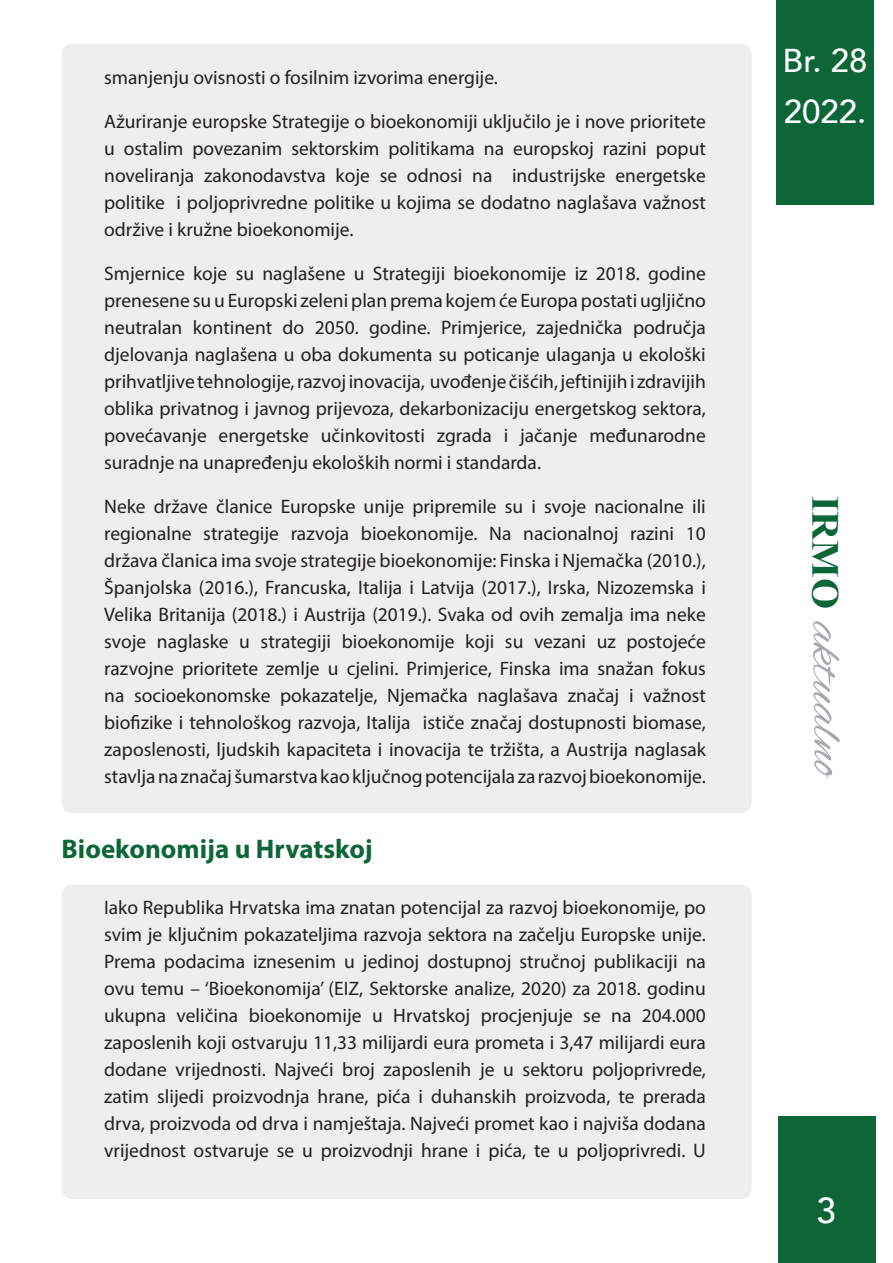
<style>
.page{position:relative;width:893px;height:1263px;background:#fff}
.page>*{position:absolute;margin:0;border:0;box-sizing:border-box;transform-origin:0 0}
.t1{font:51.3px "Alex Brush";color:#a8a9ad;scale:1.05 1}
.t2{font:500 36px "Avenir";color:#fff}
.t3{font:500 33px/51px "Avenir";color:#fff}
.Naslov{font:700 27px "Myriad Pro";color:#0c6638}
.Tekst{font:19.5px/27px "Myriad Pro";color:#231f20;text-align:justify}
.s1{font-family:"Times New Roman";font-weight:700;font-size:38.1px;color:#0c6638}
</style>
<div class="page">
<div style="left:778px;top:1116px;width:98px;height:147px;background:#0c6638"></div>
<div style="left:776px;top:0;width:98px;height:204px;background:#0c6638"></div>
<div style="left:62px;top:884px;width:690px;height:315px;background:#eeeeef"></div>
<div style="left:62px;top:44px;width:690px;height:769px;background:#eeeeef"></div>
<p class="Tekst" style="left:104px;top:63px;width:395px">smanjenju ovisnosti o fosilnim izvorima energije.</p>
<p class="Tekst" style="left:104px;top:107px;width:603px">Ažuriranje europske Strategije o bioekonomiji uključilo je i nove prioritete u ostalim povezanim sektorskim politikama na europskoj razini poput noveliranja zakonodavstva koje se odnosi na industrijske energetske politike i poljoprivredne politike u kojima se dodatno naglašava važnost održive i kružne bioekonomije.</p>
<p class="Tekst" style="left:104px;top:259px;width:603px">Smjernice koje su naglašene u Strategiji bioekonomije iz 2018. godine prenesene su u Europski zeleni plan prema kojem će Europa postati ugljično neutralan kontinent do 2050. godine. Primjerice, zajednička područja djelovanja naglašena u oba dokumenta su poticanje ulaganja u ekološki prihvatljive tehnologije, razvoj inovacija, uvođenje čišćih, jeftinijih i zdravijih oblika privatnog i javnog prijevoza, dekarbonizaciju energetskog sektora, povećavanje energetske učinkovitosti zgrada i jačanje međunarodne suradnje na unapređenju ekoloških normi i standarda.</p>
<p class="Tekst" style="left:104px;top:492px;width:603px">Neke države članice Europske unije pripremile su i svoje nacionalne ili regionalne strategije razvoja bioekonomije. Na nacionalnoj razini 10 država članica ima svoje strategije bioekonomije: Finska i Njemačka (2010.), Španjolska (2016.), Francuska, Italija i Latvija (2017.), Irska, Nizozemska i Velika Britanija (2018.) i Austrija (2019.). Svaka od ovih zemalja ima neke svoje naglaske u strategiji bioekonomije koji su vezani uz postojeće razvojne prioritete zemlje u cjelini. Primjerice, Finska ima snažan fokus na socioekonomske pokazatelje, Njemačka naglašava značaj i važnost biofizike i tehnološkog razvoja, Italija ističe značaj dostupnosti biomase, zaposlenosti, ljudskih kapaciteta i inovacija te tržišta, a Austrija naglasak stavlja na značaj šumarstva kao ključnog potencijala za razvoj bioekonomije.</p>
<p class="Naslov" style="left:62px;top:831px;width:313px">Bioekonomija u Hrvatskoj</p>
<p class="Tekst" style="left:104px;top:894px;width:603px">Iako Republika Hrvatska ima znatan potencijal za razvoj bioekonomije, po svim je ključnim pokazateljima razvoja sektora na začelju Europske unije.<br>Prema podacima iznesenim u jedinoj dostupnoj stručnoj publikaciji na ovu temu – ‘Bioekonomija’ (EIZ, Sektorske analize, 2020) za 2018. godinu ukupna veličina bioekonomije u Hrvatskoj procjenjuje se na 204.000 zaposlenih koji ostvaruju 11,33 milijardi eura prometa i 3,47 milijardi eura dodane vrijednosti. Najveći broj zaposlenih je u sektoru poljoprivrede, zatim slijedi proizvodnja hrane, pića i duhanskih proizvoda, te prerada drva, proizvoda od drva i namještaja. Najveći promet kao i najviša dodana vrijednost ostvaruje se u proizvodnji hrane i pića, te u poljoprivredi. U</p>
<h3 class="t3" style="left:783px;top:33px;width:87px">Br. 28<br>2022.</h3>
<h1 class="t1" style="left:856px;top:496px;width:272px;rotate:90deg"><span class="s1">IRMO</span> aktualno</h1>
<h2 class="t2" style="left:816px;top:1179px;width:22px">3</h2>
</div>
